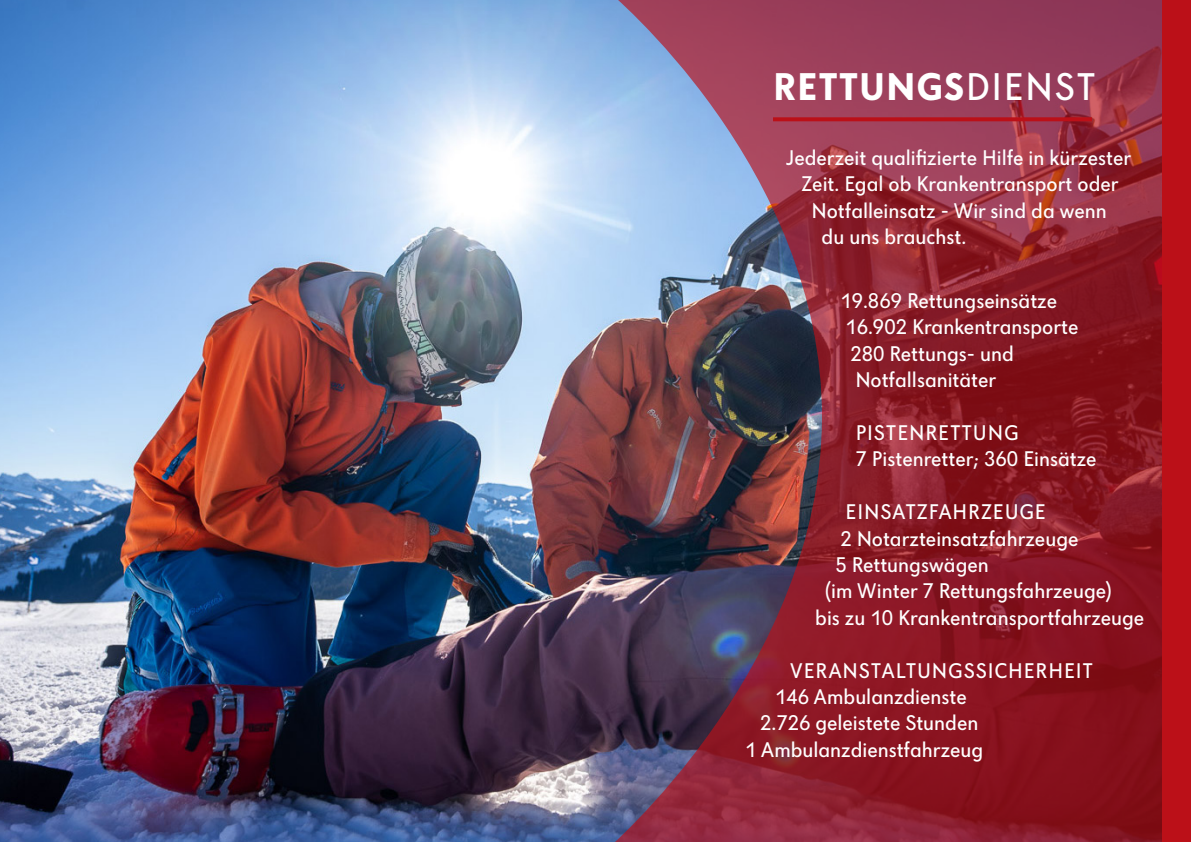
<style>
.page{position:relative;width:1191px;height:842px;background:#fff}
.page>*{position:absolute;margin:0;border:0;box-sizing:border-box;transform-origin:0 0}
.t1{font:700 40px "Dunant";letter-spacing:.035em;color:#fff}
.t2{font:22px/26.4px "Dunant";color:#fff}
.t3{font:22px "Dunant";letter-spacing:.035em;color:#fff}
.s1{font-weight:400}
</style>
<div class="page">
<img style="left:0;top:0;width:604px;height:842px">
<svg style="left:604px;top:0;width:558px;height:842px;background:#843445"></svg>
<svg style="left:773px;top:117px;width:319px;height:4px"></svg>
<div style="left:1162px;top:0;width:29px;height:842px;background:#bb1018"></div>
<p class="t1" style="left:773px;top:64px;width:324px">RETTUNGS<span class="s1">DIENST</span></p>
<p class="t2" style="left:786px;top:144px;width:347px">Jederzeit qualifizierte Hilfe in kürzester</p>
<p class="t2" style="left:801px;top:170px;width:318px">Zeit. Egal ob Krankentransport oder</p>
<p class="t2" style="left:811px;top:197px;width:296px">Notfalleinsatz - Wir sind da wenn</p>
<p class="t2" style="left:821px;top:223px;width:146px">du uns brauchst.</p>
<p class="t2" style="left:840px;top:287px;width:218px">19.869 Rettungseinsätze</p>
<p class="t2" style="left:845px;top:314px;width:235px">16.902 Krankentransporte</p>
<p class="t2" style="left:850px;top:340px;width:165px">280 Rettungs- und<br>Notfallsanitäter</p>
<p class="t3" style="left:855px;top:420px;width:164px">PISTENRETTUNG</p>
<p class="t2" style="left:855px;top:446px;width:243px">7 Pistenretter; 360 Einsätze</p>
<p class="t3" style="left:845px;top:500px;width:202px">EINSATZFAHRZEUGE</p>
<p class="t2" style="left:840px;top:525px;width:239px">2 Notarzteinsatzfahrzeuge</p>
<p class="t2" style="left:835px;top:551px;width:155px">5 Rettungswägen</p>
<p class="t2" style="left:815px;top:578px;width:330px;text-indent:10px">(im Winter 7 Rettungsfahrzeuge)<br>bis zu 10 Krankentransportfahrzeuge</p>
<p class="t3" style="left:790px;top:658px;width:305px">VERANSTALTUNGSSICHERHEIT</p>
<p class="t2" style="left:775px;top:683px;width:193px">146 Ambulanzdienste</p>
<p class="t2" style="left:760px;top:710px;width:220px">2.726 geleistete Stunden</p>
<p class="t2" style="left:745px;top:736px;width:240px">1 Ambulanzdienstfahrzeug</p>
</div>
